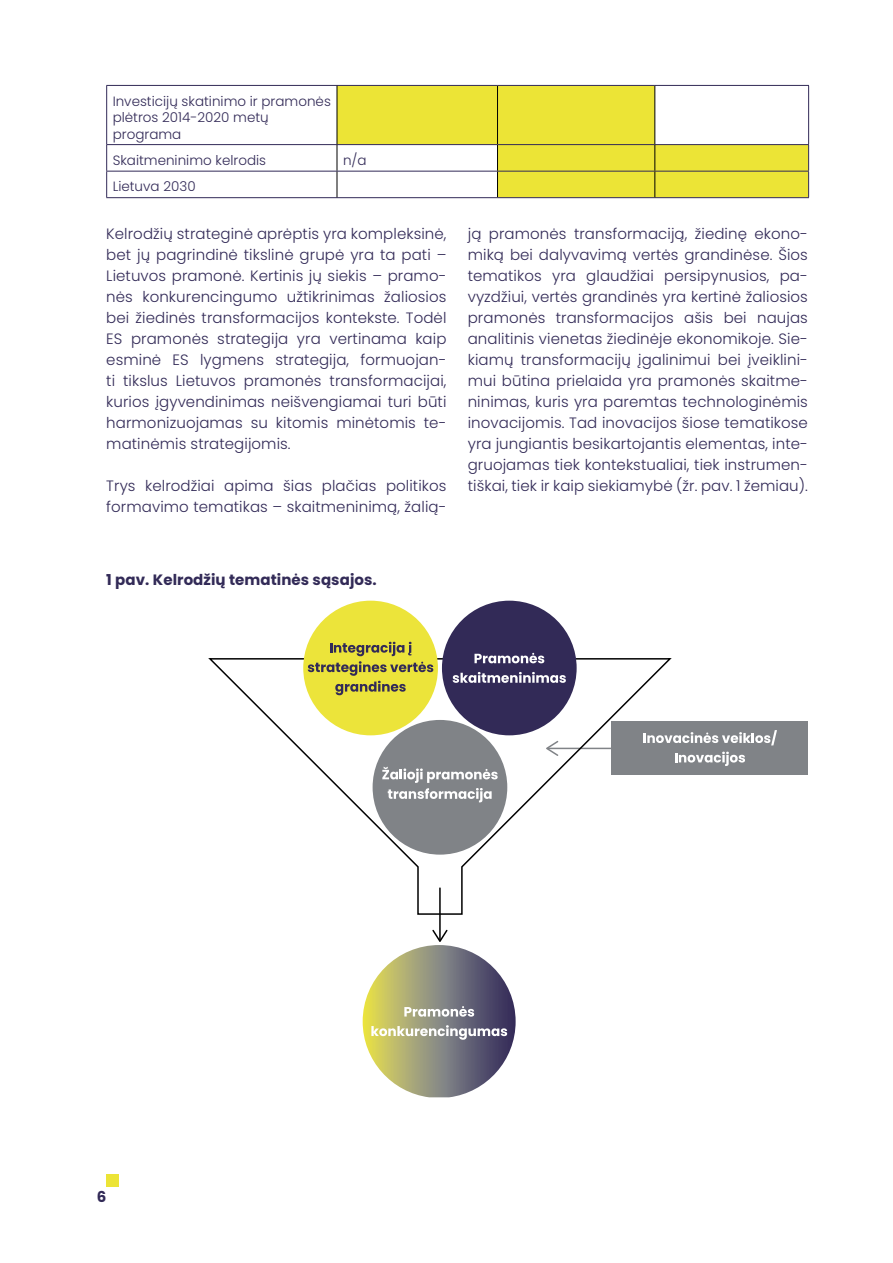
<style>
.page{position:relative;width:893px;height:1263px;background:#fff}
.page>*{position:absolute;margin:0;border:0;box-sizing:border-box;transform-origin:0 0}
.t1{font:300 15px/21px "Poppins";letter-spacing:.005em;color:#322a57;text-align:justify}
.t2{font:700 15px "Poppins";letter-spacing:.005em;color:#322a57}
.t3{font:300 13.5px/16.5px "Poppins";color:#322a57}
</style>
<div class="page">
<div style="left:106px;top:1174px;width:13px;height:12px;background:#ece436"></div>
<svg style="left:338px;top:86px;width:470px;height:111px;fill:#ece436"></svg>
<hr style="left:106px;top:85px;width:231px;height:1px;background:#322a57">
<hr style="left:106px;top:86px;width:1px;height:58px;background:#322a57">
<hr style="left:337px;top:85px;width:160px;height:1px;background:#322a57">
<hr style="left:497px;top:85px;width:158px;height:1px;background:#322a57">
<hr style="left:655px;top:85px;width:154px;height:1px;background:#322a57">
<hr style="left:808px;top:86px;width:1px;height:58px;background:#322a57">
<hr style="left:106px;top:144px;width:231px;height:1px;background:#322a57">
<hr style="left:337px;top:144px;width:160px;height:1px;background:#322a57">
<hr style="left:497px;top:144px;width:158px;height:1px;background:#322a57">
<hr style="left:655px;top:144px;width:154px;height:1px;background:#322a57">
<hr style="left:337px;top:86px;width:1px;height:58px;background:#000">
<hr style="left:497px;top:86px;width:1px;height:58px;background:#000">
<hr style="left:654px;top:86px;width:1px;height:58px;background:#000">
<hr style="left:106px;top:171px;width:231px;height:1px;background:#322a57">
<svg style="left:106px;top:145px;width:1px;height:52px"></svg>
<hr style="left:337px;top:171px;width:160px;height:1px;background:#322a57">
<hr style="left:497px;top:171px;width:158px;height:1px;background:#322a57">
<hr style="left:655px;top:171px;width:154px;height:1px;background:#322a57">
<svg style="left:808px;top:145px;width:1px;height:52px"></svg>
<hr style="left:106px;top:197px;width:231px;height:1px;background:#322a57">
<hr style="left:337px;top:197px;width:160px;height:1px;background:#322a57">
<hr style="left:497px;top:197px;width:158px;height:1px;background:#322a57">
<hr style="left:655px;top:197px;width:154px;height:1px;background:#322a57">
<svg style="left:337px;top:145px;width:1px;height:52px"></svg>
<svg style="left:497px;top:145px;width:1px;height:52px"></svg>
<svg style="left:654px;top:145px;width:1px;height:52px"></svg>
<div style="left:612px;top:721px;width:196px;height:54px;background:#808387"></div>
<svg style="left:672px;top:730px;width:105px;height:15px"></svg>
<svg style="left:675px;top:752px;width:70px;height:14px"></svg>
<hr style="left:439px;top:888px;width:2px;height:52px;background:#000">
<svg style="left:363px;top:930px;width:153px;height:167px"></svg>
<svg style="left:208px;top:657px;width:464px;height:258px"></svg>
<div style="left:373px;top:720px;width:134px;height:135px;background:#808387;border-radius:50%"></div>
<svg style="left:382px;top:767px;width:116px;height:35px"></svg>
<div style="left:303px;top:601px;width:135px;height:134px;background:#ece43a;border-radius:50%"></div>
<svg style="left:308px;top:642px;width:125px;height:53px"></svg>
<div style="left:442px;top:601px;width:135px;height:134px;background:#322a57;border-radius:50%"></div>
<svg style="left:474px;top:653px;width:70px;height:10px"></svg>
<svg style="left:453px;top:672px;width:113px;height:11px"></svg>
<p class="t3" style="left:113px;top:93px;width:220px">Investicijų skatinimo ir pramonės plėtros 2014-2020 metų programa</p>
<p class="t3" style="left:113px;top:152px;width:155px">Skaitmeninimo kelrodis</p>
<p class="t3" style="left:343px;top:152px;width:25px">n/a</p>
<p class="t3" style="left:113px;top:178px;width:84px">Lietuva 2030</p>
<p class="t1" style="left:106px;top:223px;width:342px">Kelrodžių strateginė aprėptis yra kompleksinė, bet jų pagrindinė tikslinė grupė yra ta pati – Lietuvos pramonė. Kertinis jų siekis – pramo&shy;nės konkurencingumo užtikrinimas žaliosios bei žiedinės transformacijos kontekste. Todėl ES pramonės strategija yra vertinama kaip esminė ES lygmens strategija, formuojan&shy;ti tikslus Lietuvos pramonės transformacijai, kurios įgyvendinimas neišvengiamai turi būti harmonizuojamas su kitomis minėtomis te&shy;matinėmis strategijomis.</p>
<p class="t1" style="left:106px;top:475px;width:342px">Trys kelrodžiai apima šias plačias politikos formavimo tematikas – skaitmeninimą, žalią-</p>
<p class="t1" style="left:468px;top:223px;width:342px">ją pramonės transformaciją, žiedinę ekono&shy;miką bei dalyvavimą vertės grandinėse. Šios tematikos yra glaudžiai persipynusios, pa&shy;vyzdžiui, vertės grandinės yra kertinė žaliosios pramonės transformacijos ašis bei naujas analitinis vienetas žiedinėje ekonomikoje. Sie&shy;kiamų transformacijų įgalinimui bei įveiklini&shy;mui būtina prielaida yra pramonės skaitme&shy;ninimas, kuris yra paremtas technologinėmis inovacijomis. Tad inovacijos šiose tematikose yra jungiantis besikartojantis elementas, inte&shy;gruojamas tiek kontekstualiai, tiek instrumen&shy;tiškai, tiek ir kaip siekiamybė (žr. pav. 1 žemiau).</p>
<p class="t2" style="left:106px;top:571px;width:272px">1 pav. Kelrodžių tematinės sąsajos.</p>
<p class="t2" style="left:97px;top:1188px;width:11px">6</p>
</div>
